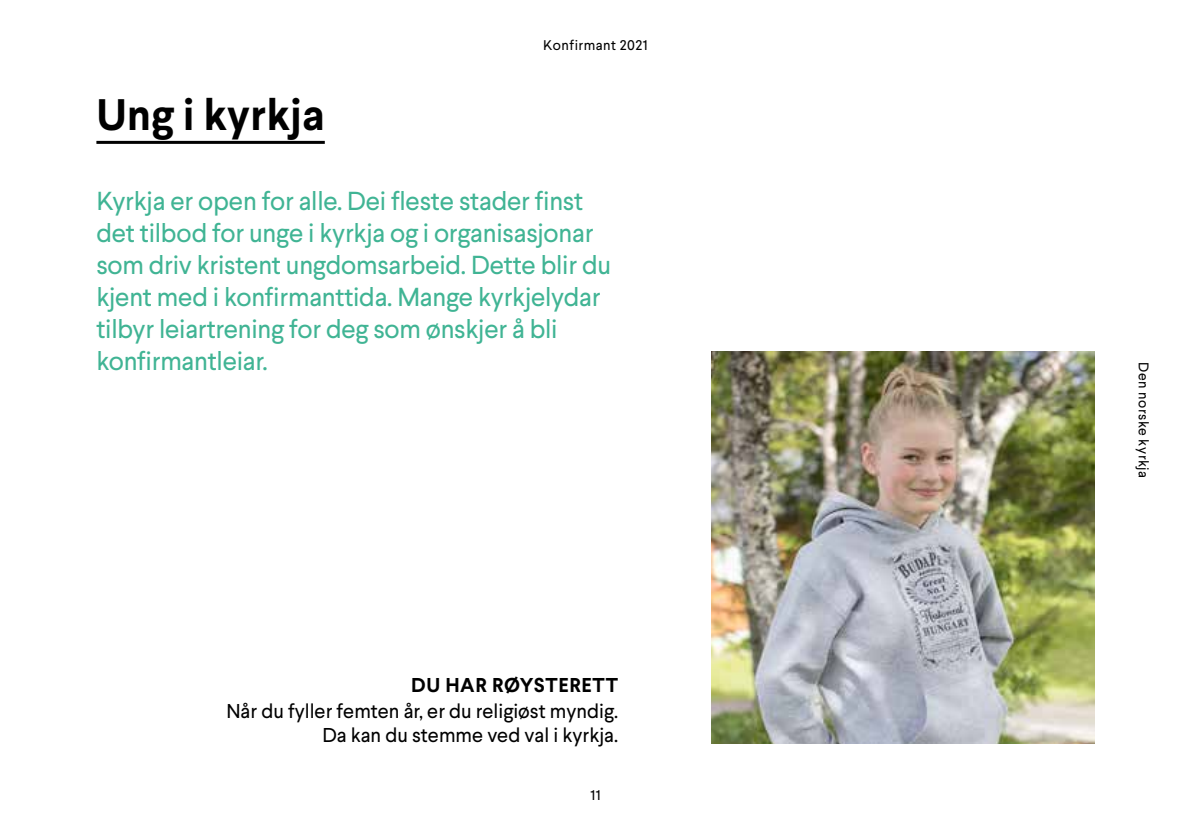
<style>
.page{position:relative;width:1191px;height:840px;background:#fff}
.page>*{position:absolute;margin:0;border:0;box-sizing:border-box;transform-origin:0 0}
.t1{font:700 44px "Larsseit";color:#000}
.t2{font:26px/32px "Larsseit";letter-spacing:-.01em;color:#40b494}
.t3{font:20px/24px "Larsseit";color:#000;text-align:right}
.t4{font:700 20px "Larsseit";letter-spacing:.03em;color:#000}
.t5{font:14px "Larsseit";letter-spacing:.035em;color:#000}
</style>
<div class="page">
<hr style="left:96px;top:141px;width:229px;height:3px;background:#000">
<img style="left:711px;top:351px;width:383px;height:392px">
<h1 class="t1" style="left:96px;top:86px;width:230px">Ung i kyrkja</h1>
<p class="t5" style="left:543px;top:36px;width:106px">Konfirmant 2021</p>
<p class="t2" style="left:96px;top:184px;width:516px">Kyrkja er open for alle. Dei fleste stader finst det tilbod for unge i kyrkja og i organisasjonar som driv kristent ungdomsarbeid. Dette blir du kjent med i konfirmanttida. Mange kyrkjelydar tilbyr leiartrening for deg som ønskjer å bli konfirmantleiar.</p>
<p class="t4" style="left:411px;top:671px;width:209px">DU HAR RØYSTERETT</p>
<p class="t3" style="left:226px;top:699px;width:393px">Når du fyller femten år, er du religiøst myndig.<br>Da kan du stemme ved val i kyrkja.</p>
<p class="t5" style="left:590px;top:786px;width:12px">11</p>
<p class="t5" style="left:1152px;top:361px;width:118px;rotate:90deg">Den norske kyrkja</p>
</div>
